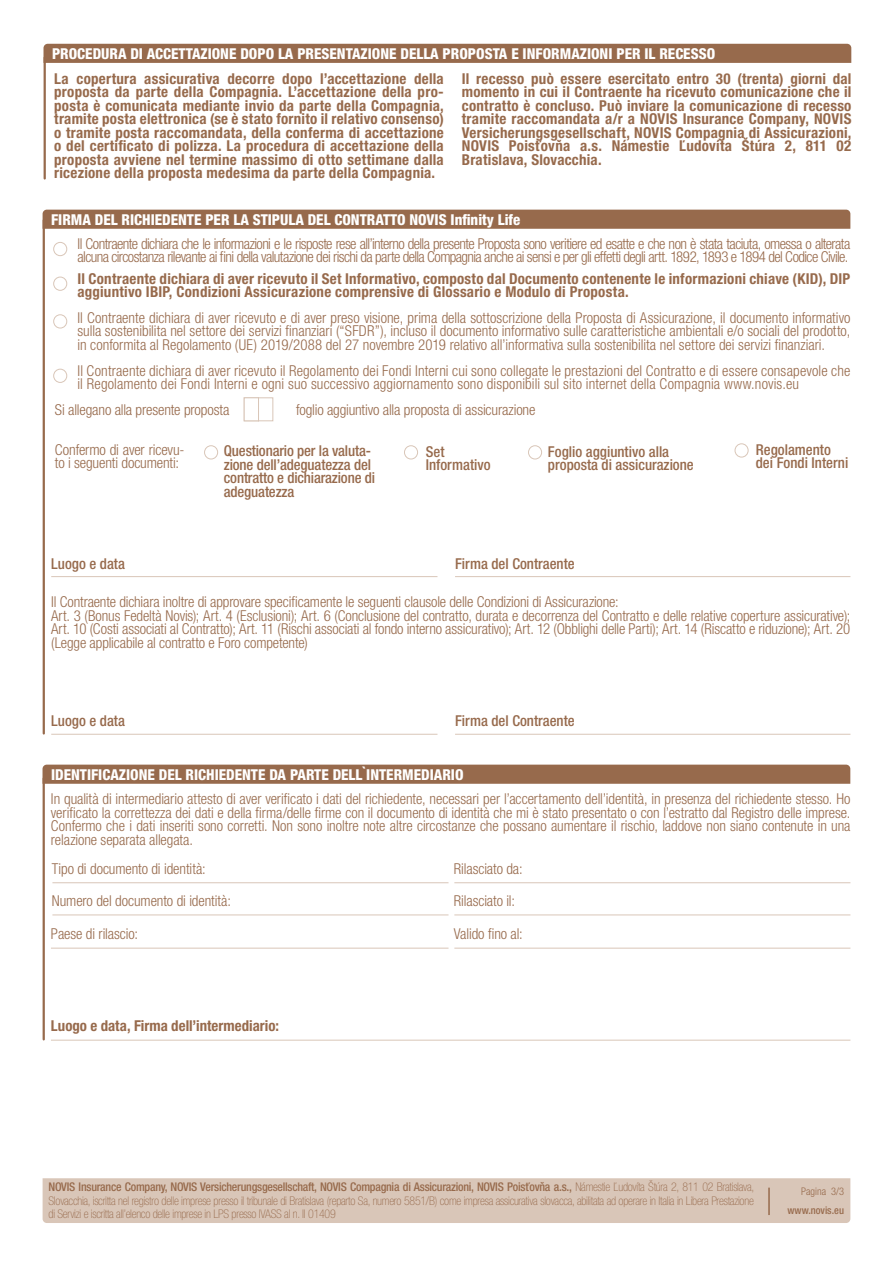
<style>
.page{position:relative;width:893px;height:1263px;background:#fff}
.page>*{position:absolute;margin:0;border:0;box-sizing:border-box;transform-origin:0 0}
.t1{font:300 condensed 15px/13.5px "Helvetica Neue LT Pro";letter-spacing:-.01em;color:#976a4c}
.t2{font:700 condensed 15px/13.5px "Helvetica Neue LT Pro";letter-spacing:.015em;color:#976a4c;text-align:justify}
.t3{font:300 condensed 15px/13.5px "Helvetica Neue LT Pro";letter-spacing:-.04em;color:#976a4c}
.t4{font:300 condensed 15px/13.5px "Helvetica Neue LT Pro";letter-spacing:.01em;color:#976a4c}
.t5{font:500 condensed 15px/13.5px "Helvetica Neue LT Pro";color:#976a4c}
.t6{font:800 condensed 15px "Helvetica Neue LT Pro";color:#fff}
.t7{font:100 condensed 12px/13.5px "Helvetica Neue LT Pro";letter-spacing:-.02em;color:#976a4c}
.t8{font:500 condensed 12px "Helvetica Neue LT Pro";letter-spacing:-.02em;color:#976a4c}
.t9{font:500 condensed 10.5px "Helvetica Neue LT Pro";color:#976a4c}
.t10{font:300 condensed 10.5px "Helvetica Neue LT Pro";color:#976a4c}
.s1{font-weight:100}
</style>
<div class="page">
<div style="left:43px;top:1178px;width:807px;height:45px;background:#d9c6b8"></div>
<hr style="left:768px;top:1187px;width:2px;height:28px;background:#976a4c">
<div style="left:44px;top:44px;width:807px;height:19px;background:#976a4c"></div>
<hr style="left:44px;top:58px;width:2px;height:120px;background:#976a4c">
<div style="left:53px;top:242px;width:14px;height:14px;border:1px solid #d9c6b8;border-radius:50%"></div>
<hr style="left:51px;top:576px;width:386px;height:1px;background:#d9c6b8">
<hr style="left:455px;top:576px;width:395px;height:1px;background:#d9c6b8">
<hr style="left:51px;top:734px;width:386px;height:1px;background:#d9c6b8">
<hr style="left:455px;top:734px;width:395px;height:1px;background:#d9c6b8">
<div style="left:43px;top:210px;width:807px;height:19px;background:#976a4c"></div>
<hr style="left:43px;top:220px;width:2px;height:513px;background:#976a4c">
<div style="left:244px;top:397px;width:15px;height:24px;background:#fff;border:1px solid #d9c6b8"></div>
<div style="left:258px;top:397px;width:15px;height:24px;background:#fff;border:1px solid #d9c6b8"></div>
<div style="left:204px;top:445px;width:14px;height:14px;border:1px solid #d9c6b8;border-radius:50%"></div>
<div style="left:404px;top:445px;width:14px;height:14px;border:1px solid #d9c6b8;border-radius:50%"></div>
<div style="left:735px;top:443px;width:13px;height:14px;border:1px solid #d9c6b8;border-radius:50%"></div>
<div style="left:528px;top:445px;width:14px;height:14px;border:1px solid #d9c6b8;border-radius:50%"></div>
<div style="left:53px;top:277px;width:14px;height:14px;border:1px solid #d9c6b8;border-radius:50%"></div>
<div style="left:53px;top:369px;width:14px;height:14px;border:1px solid #d9c6b8;border-radius:50%"></div>
<div style="left:53px;top:314px;width:14px;height:14px;border:1px solid #d9c6b8;border-radius:50%"></div>
<div style="left:43px;top:765px;width:807px;height:19px;background:#976a4c"></div>
<hr style="left:43px;top:778px;width:2px;height:261px;background:#976a4c">
<hr style="left:52px;top:882px;width:396px;height:1px;background:#d9c6b8">
<hr style="left:454px;top:882px;width:396px;height:1px;background:#d9c6b8">
<hr style="left:454px;top:914px;width:396px;height:1px;background:#d9c6b8">
<hr style="left:52px;top:914px;width:396px;height:1px;background:#d9c6b8">
<hr style="left:51px;top:948px;width:397px;height:1px;background:#d9c6b8">
<hr style="left:454px;top:948px;width:396px;height:1px;background:#d9c6b8">
<hr style="left:51px;top:1040px;width:799px;height:1px;background:#d9c6b8">
<p class="t6" style="left:52px;top:44px;width:665px">PROCEDURA DI ACCETTAZIONE DOPO LA PRESENTAZIONE DELLA PROPOSTA E INFORMAZIONI PER IL RECESSO</p>
<p class="t2" style="left:54px;top:72px;width:391px">La copertura assicurativa decorre dopo l’accettazione della proposta da parte della Compagnia. L’accettazione della pro&shy;posta è comunicata mediante invio da parte della Compagnia, tramite posta elettronica (se è stato fornito il relativo consenso) o tramite posta raccomandata, della conferma di accettazione o del certificato di polizza. La procedura di accettazione della proposta avviene nel termine massimo di otto settimane dalla ricezione della proposta medesima da parte della Compagnia.</p>
<p class="t2" style="left:462px;top:72px;width:391px">Il recesso può essere esercitato entro 30 (trenta) giorni dal momento in cui il Contraente ha ricevuto comunicazione che il contratto è concluso. Può inviare la comunicazione di recesso tramite raccomandata a/r a NOVIS Insurance Company, NOVIS Versicherungsgesellschaft, NOVIS Compagnia di Assicurazioni, NOVIS Poisťovňa a.s. Námestie Ľudovíta Štúra 2, 811 02<br>Bratislava, Slovacchia.</p>
<p class="t6" style="left:51px;top:210px;width:471px">FIRMA DEL RICHIEDENTE PER LA STIPULA DEL CONTRATTO NOVIS Infinity Life</p>
<p class="t3" style="left:77px;top:237px;width:774px">Il Contraente dichiara che le informazioni e le risposte rese all’interno della presente Proposta sono veritiere ed esatte e che non è stata taciuta, omessa o alterata alcuna circostanza rilevante ai fini della valutazione dei rischi da parte della Compagnia anche ai sensi e per gli effetti degli artt. 1892, 1893 e 1894 del Codice Civile.</p>
<p class="t2" style="left:77px;top:271px;width:774px">Il Contraente dichiara di aver ricevuto il Set Informativo, composto dal Documento contenente le informazioni chiave (KID), DIP aggiuntivo IBIP, Condizioni Assicurazione comprensive di Glossario e Modulo di Proposta.</p>
<p class="t1" style="left:77px;top:311px;width:774px;text-align:justify">Il Contraente dichiara di aver ricevuto e di aver preso visione, prima della sottoscrizione della Proposta di Assicurazione, il documento informativo sulla sostenibilita nel settore dei servizi finanziari (“SFDR”), incluso il documento informativo sulle caratteristiche ambientali e/o sociali del prodotto, in conformita al Regolamento (UE) 2019/2088 del 27 novembre 2019 relativo all’informativa sulla sostenibilita nel settore dei servizi finanziari.</p>
<p class="t4" style="left:77px;top:364px;width:774px">Il Contraente dichiara di aver ricevuto il Regolamento dei Fondi Interni cui sono collegate le prestazioni del Contratto e di essere consapevole che il Regolamento dei Fondi Interni e ogni suo successivo aggiornamento sono disponibili sul sito internet della Compagnia www.novis.eu</p>
<p class="t1" style="left:55px;top:402px;width:176px">Si allegano alla presente proposta</p>
<p class="t1" style="left:296px;top:402px;width:241px">foglio aggiuntivo alla proposta di assicurazione</p>
<p class="t5" style="left:224px;top:444px;width:153px">Questionario per la valuta&shy;zione dell’adeguatezza del contratto e dichiarazione di adeguatezza</p>
<p class="t5" style="left:426px;top:444px;width:66px">Set<br>Informativo</p>
<p class="t5" style="left:756px;top:443px;width:94px">Regolamento dei Fondi Interni</p>
<p class="t1" style="left:55px;top:443px;width:131px">Confermo di aver ricevu&shy;to i seguenti documenti:</p>
<p class="t5" style="left:548px;top:444px;width:147px">Foglio aggiuntivo alla proposta di assicurazione</p>
<p class="t5" style="left:51px;top:556px;width:75px">Luogo e data</p>
<p class="t5" style="left:455px;top:556px;width:121px">Firma del Contraente</p>
<p class="t1" style="left:51px;top:595px;width:801px">Il Contraente dichiara inoltre di approvare specificamente le seguenti clausole delle Condizioni di Assicurazione:<br>Art. 3 (Bonus Fedeltà Novis); Art. 4 (Esclusioni); Art. 6 (Conclusione del contratto, durata e decorrenza del Contratto e delle relative coperture assicurative); Art. 10 (Costi associati al Contratto); Art. 11 (Rischi associati al fondo interno assicurativo); Art. 12 (Obblighi delle Parti); Art. 14 (Riscatto e riduzione); Art. 20 (Legge applicabile al contratto e Foro competente)</p>
<p class="t5" style="left:51px;top:714px;width:75px">Luogo e data</p>
<p class="t5" style="left:455px;top:714px;width:121px">Firma del Contraente</p>
<p class="t6" style="left:51px;top:765px;width:414px">IDENTIFICAZIONE DEL RICHIEDENTE DA PARTE DELL`INTERMEDIARIO</p>
<p class="t1" style="left:51px;top:792px;width:801px;text-align:justify">In qualità di intermediario attesto di aver verificato i dati del richiedente, necessari per l’accertamento dell’identità, in presenza del richiedente stesso. Ho verificato la correttezza dei dati e della firma/delle firme con il documento di identità che mi è stato presentato o con l’estratto dal Registro delle imprese.<br>Confermo che i dati inseriti sono corretti. Non sono inoltre note altre circostanze che possano aumentare il rischio, laddove non siano contenute in una relazione separata allegata.</p>
<p class="t1" style="left:52px;top:852px;width:181px;line-height:32.1px">Tipo di documento di identità:<br>Numero del documento di identità:</p>
<p class="t1" style="left:454px;top:861px;width:71px">Rilasciato da:</p>
<p class="t1" style="left:454px;top:893px;width:63px">Rilasciato il:</p>
<p class="t1" style="left:51px;top:927px;width:89px">Paese di rilascio:</p>
<p class="t1" style="left:454px;top:927px;width:71px">Valido fino al:</p>
<p class="t2" style="left:51px;top:1019px;width:230px">Luogo e data, Firma dell’intermediario:</p>
<p class="t8" style="left:49px;top:1180px;width:707px">NOVIS Insurance Company, NOVIS Versicherungsgesellschaft, NOVIS Compagnia di Assicurazioni, NOVIS Poisťovňa a.s., <span class="s1">Námestie Ľudovíta Štúra 2, 811 02 Bratislava,</span></p>
<p class="t10" style="left:801px;top:1185px;width:44px">Pagina 3/3</p>
<p class="t7" style="left:49px;top:1194px;width:707px">Slovacchia, iscritta nel registro delle imprese presso il tribunale di Bratislava (reparto Sa, numero 5851/B) come impresa assicurativa slovacca, abilitata ad operare in Italia in Libera Prestazione di Servizi e iscritta all’elenco delle imprese in LPS presso IVASS al n. II 01409</p>
<p class="t9" style="left:787px;top:1204px;width:58px">www.novis.eu</p>
</div>
